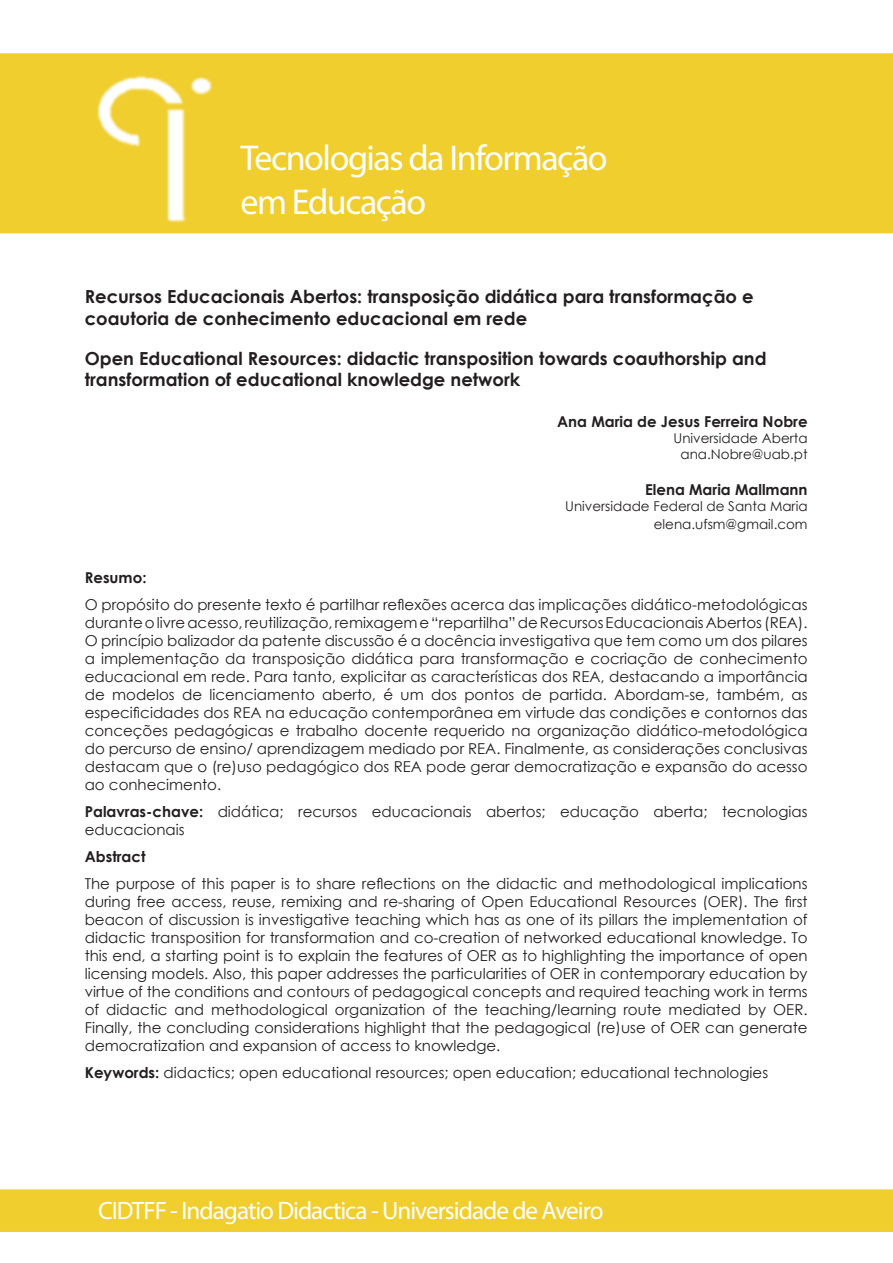
<style>
.page{position:relative;width:893px;height:1263px;background:#fff}
.page>*{position:absolute;margin:0;border:0;box-sizing:border-box;transform-origin:0 0}
.t1{font:36px/43.2px "Myriad Pro";letter-spacing:-.04em;color:#fff}
.t2{font:25.2px "Myriad Pro";letter-spacing:-.04em;color:#fff}
.t3{font:700 18px/21.6px "Century Gothic";color:#231f20}
.t4{font:15px/18px "Century Gothic";color:#231f20;text-align:justify}
.t5{font:700 15px "Century Gothic";color:#231f20}
.t6{font:13.5px/16.2px "Century Gothic";color:#231f20;text-align:center}
.s1{font-weight:700}
</style>
<div class="page">
<div style="left:0;top:53px;width:893px;height:180px;background:#efce2e"></div>
<img style="left:90px;top:75px;width:125px;height:147px">
<div style="left:0;top:1189px;width:893px;height:43px;background:#efce2e;border:2px solid #efce2e"></div>
<h1 class="t1" style="left:241px;top:136px;width:369px">Tecnologias da Informação em Educação</h1>
<p class="t3" style="left:85px;top:285px;width:670px">Recursos Educacionais Abertos: transposição didática para transformação e coautoria de conhecimento educacional em rede</p>
<p class="t3" style="left:85px;top:346px;width:683px">Open Educational Resources: didactic transposition towards coauthorship and transformation of educational knowledge network</p>
<p class="t5" style="left:557px;top:410px;width:252px">Ana Maria de Jesus Ferreira Nobre</p>
<p class="t6" style="left:673px;top:430px;width:136px">Universidade Aberta ana.Nobre@uab.pt</p>
<p class="t5" style="left:645px;top:478px;width:164px">Elena Maria Mallmann</p>
<p class="t6" style="left:565px;top:497px;width:244px;line-height:18px;text-align:right">Universidade Federal de Santa Maria elena.ufsm@gmail.com</p>
<p class="t5" style="left:85px;top:566px;width:63px">Resumo:</p>
<p class="t4" style="left:85px;top:596px;width:724px">O propósito do presente texto é partilhar reflexões acerca das implicações didático-metodológicas durante o livre acesso, reutilização, remixagem e “repartilha” de Recursos Educacionais Abertos (REA).<br>O princípio balizador da patente discussão é a docência investigativa que tem como um dos pilares a implementação da transposição didática para transformação e cocriação de conhecimento educacional em rede. Para tanto, explicitar as características dos REA, destacando a importância de modelos de licenciamento aberto, é um dos pontos de partida. Abordam-se, também, as especificidades dos REA na educação contemporânea em virtude das condições e contornos das conceções pedagógicas e trabalho docente requerido na organização didático-metodológica do percurso de ensino/ aprendizagem mediado por REA. Finalmente, as considerações conclusivas destacam que o (re)uso pedagógico dos REA pode gerar democratização e expansão do acesso ao conhecimento.</p>
<p class="t4" style="left:85px;top:803px;width:724px"><span class="s1">Palavras-chave:</span> didática; recursos educacionais abertos; educação aberta; tecnologias educacionais</p>
<p class="t5" style="left:85px;top:845px;width:62px">Abstract</p>
<p class="t4" style="left:85px;top:875px;width:724px">The purpose of this paper is to share reflections on the didactic and methodological implications during free access, reuse, remixing and re-sharing of Open Educational Resources (OER). The first beacon of discussion is investigative teaching which has as one of its pillars the implementation of didactic transposition for transformation and co-creation of networked educational knowledge. To this end, a starting point is to explain the features of OER as to highlighting the importance of open licensing models. Also, this paper addresses the particularities of OER in contemporary education by virtue of the conditions and contours of pedagogical concepts and required teaching work in terms of didactic and methodological organization of the teaching/learning route mediated by OER.<br>Finally, the concluding considerations highlight that the pedagogical (re)use of OER can generate democratization and expansion of access to knowledge.</p>
<p class="t4" style="left:85px;top:1064px;width:685px"><span class="s1">Keywords:</span> didactics; open educational resources; open education; educational technologies</p>
<h2 class="t2" style="left:98px;top:1194px;width:507px">CIDTFF - Indagatio Didactica - Universidade de Aveiro</h2>
</div>
